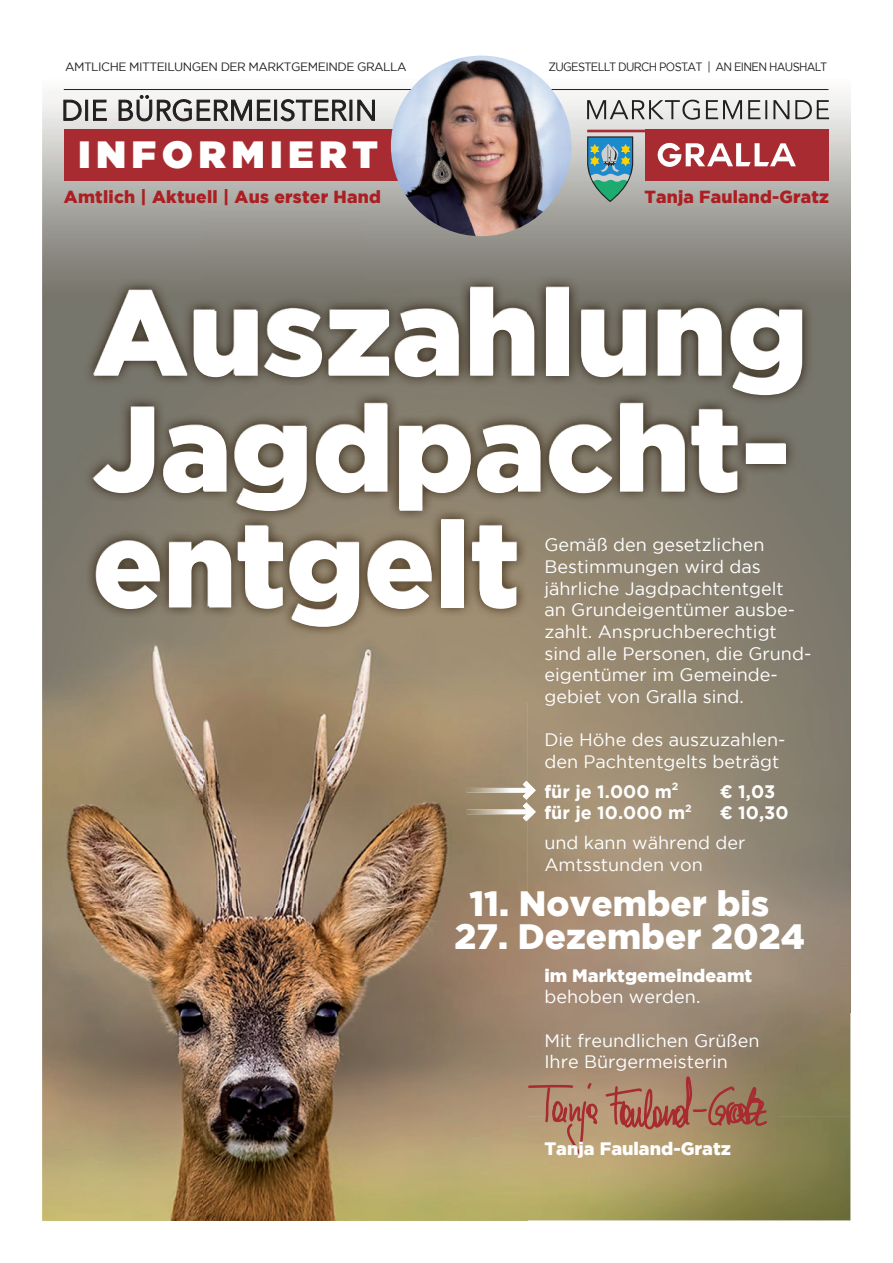
<style>
.page{position:relative;width:893px;height:1263px;background:#fff}
.page>*{position:absolute;margin:0;border:0;box-sizing:border-box;transform-origin:0 0}
.t1{font:900 119.55px/115.8px "Gotham";color:#fff}
.t2{font:37.8px "Gotham Ultra";letter-spacing:.155em;color:#fff}
.t3{font:900 35.1px "Gotham";color:#fff}
.t4{font:18px/21.6px "Gotham";color:#fff}
.t5{font:700 18px "Gotham";color:#fff}
.t6{font:900 18px "Gotham";color:#fff}
.t7{font:900 17.55px "Gotham";letter-spacing:.015em;color:#ad1e22}
.t8{font:12px "Gotham";letter-spacing:-.04em;color:#231f20}
.t9{font:12px "Gotham";letter-spacing:-.06em;color:#231f20;scale:.92 1}
</style>
<div class="page">
<img style="left:43px;top:78px;width:807px;height:1142px">
<img style="left:769px;top:1075px;width:37px;height:20px">
<img style="left:769px;top:1096px;width:10px;height:21px">
<div style="left:64px;top:130px;width:467px;height:51px;background:#a72b30"></div>
<div style="left:645px;top:130px;width:183px;height:51px;background:#a72b30"></div>
<svg style="left:658px;top:143px;width:138px;height:24px"></svg>
<svg style="left:587px;top:136px;width:46px;height:66px;background:#649c9e"></svg>
<hr style="left:587px;top:130px;width:89px;height:2px;background:#a72b30">
<svg style="left:587px;top:100px;width:242px;height:20px;background:#b7b6b5"></svg>
<hr style="left:64px;top:89px;width:764px;height:1px;background:#231f20">
<img style="left:391px;top:56px;width:180px;height:180px;border-radius:90px">
<svg style="left:64px;top:100px;width:17px;height:20px"></svg>
<div style="left:86px;top:100px;width:2px;height:20px;background:#231f20;border:1px solid #231f20"></div>
<svg style="left:93px;top:100px;width:14px;height:20px"></svg>
<svg style="left:119px;top:95px;width:72px;height:26px"></svg>
<svg style="left:197px;top:100px;width:73px;height:20px"></svg>
<div style="left:274px;top:100px;width:3px;height:20px;background:#231f20;border:1px solid #231f20"></div>
<svg style="left:281px;top:99px;width:65px;height:22px"></svg>
<hr style="left:350px;top:100px;width:2px;height:20px;background:#231f20">
<svg style="left:358px;top:100px;width:17px;height:20px"></svg>
<svg style="left:527px;top:1073px;width:242px;height:82px;background:#ab8466"></svg>
<img style="left:467px;top:781px;width:69px;height:19px">
<img style="left:467px;top:802px;width:69px;height:19px">
<p class="t8" style="left:65px;top:62px;width:343px">AMTLICHE MITTEILUNGEN DER MARKTGEMEINDE GRALLA</p>
<p class="t9" style="left:548px;top:62px;width:304px">ZUGESTELLT DURCH POST.AT | AN EINEN HAUSHALT</p>
<h2 class="t2" style="left:79px;top:133px;width:301px">INFORMIERT</h2>
<p class="t7" style="left:64px;top:189px;width:319px">Amtlich | Aktuell | Aus erster Hand</p>
<p class="t7" style="left:644px;top:189px;width:186px">Tanja Fauland-Gratz</p>
<h1 class="t1" style="left:93px;top:280px;width:716px">Auszahlung<br>Jagdpacht&shy;entgelt</h1>
<p class="t4" style="left:544px;top:535px;width:268px">Gemäß den gesetzlichen<br>Bestimmungen wird das jährliche Jagdpachtentgelt<br>an Grundeigentümer ausbe&shy;zahlt. Anspruchberechtigt sind alle Personen, die Grund&shy;eigentümer im Gemeinde&shy;gebiet von Gralla sind.</p>
<p class="t4" style="left:544px;top:729px;width:243px">Die Höhe des auszuzahlen&shy;den Pachtentgelts beträgt</p>
<p class="t5" style="left:544px;top:784px;width:136px">für je 1.000 m<sup>2</sup></p>
<p class="t5" style="left:720px;top:781px;width:57px">¤ 1,03</p>
<p class="t5" style="left:544px;top:806px;width:149px">für je 10.000 m<sup>2</sup></p>
<p class="t5" style="left:720px;top:802px;width:70px">¤ 10,30</p>
<p class="t4" style="left:544px;top:833px;width:203px">und kann während der<br>Amtsstunden von</p>
<h3 class="t3" style="left:469px;top:888px;width:301px">11. November bis</h3>
<h3 class="t3" style="left:455px;top:921px;width:352px">27. Dezember 2024</h3>
<p class="t6" style="left:544px;top:967px;width:209px">im Marktgemeindeamt</p>
<p class="t4" style="left:544px;top:987px;width:157px">behoben werden.</p>
<p class="t4" style="left:544px;top:1030px;width:217px">Mit freundlichen Grüßen<br>Ihre Bürgermeisterin</p>
<p class="t6" style="left:544px;top:1140px;width:188px">Tanja Fauland-Gratz</p>
</div>
